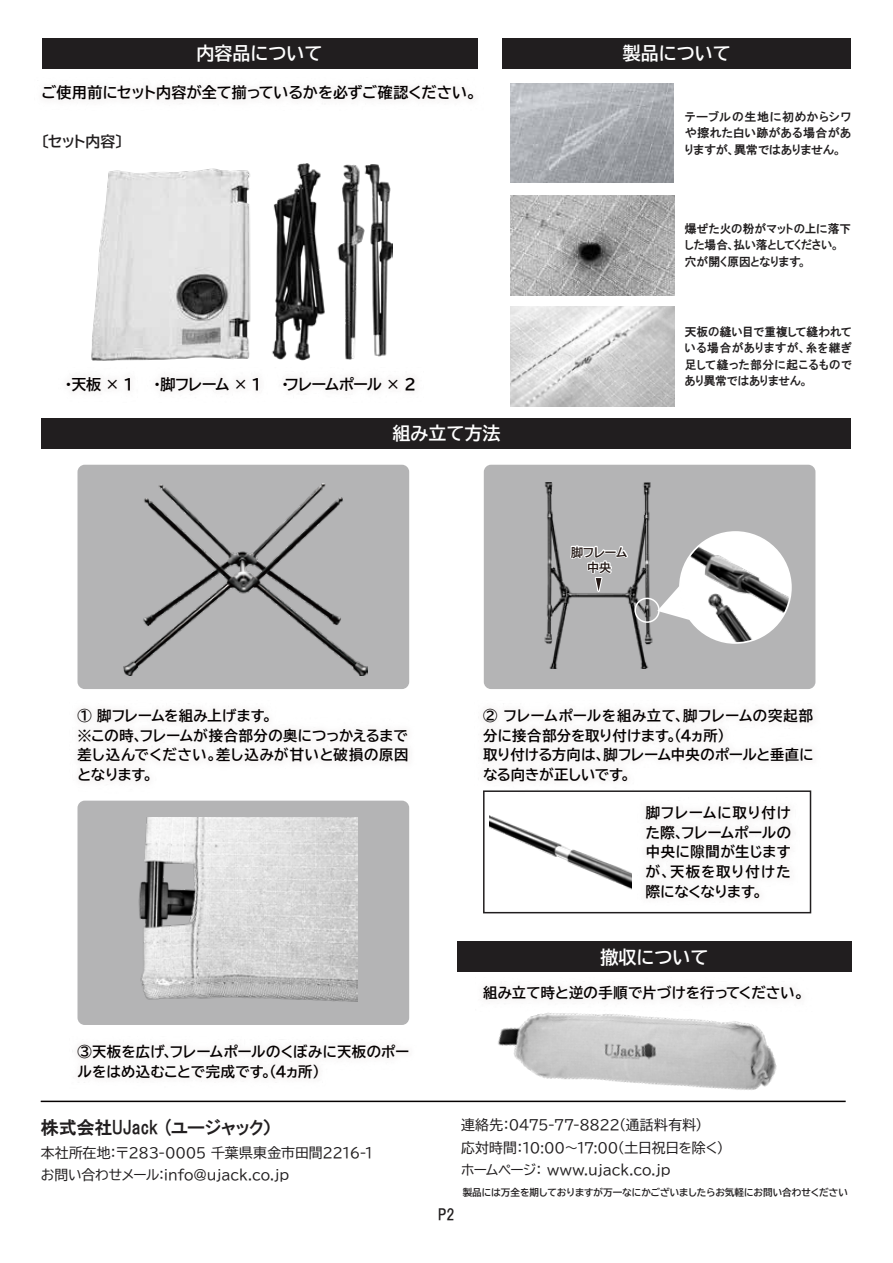
<style>
.page{position:relative;width:893px;height:1263px;background:#fff}
.page>*{position:absolute;margin:0;border:0;box-sizing:border-box;transform-origin:0 0}
.t1{font:18px "BIZ UD Gothic Bold";color:#fff}
.t2{font:18px "HGP Gothic E";letter-spacing:-.01em;color:#211e1f}
.t3{font:15px "BIZ UDP Gothic Bold";color:#040000}
.t4{font:15px "BIZ UDP Gothic Bold";letter-spacing:-.04em;color:#040000}
.t5{font:15px "HGP Gothic E";color:#211e1f}
.t6{font:14.85px "BIZ UDP Gothic Bold";letter-spacing:-.005em;color:#211e1f}
.t7{font:14.25px/19.6px "BIZ UDP Gothic Bold";letter-spacing:.02em;color:#040000}
.t8{font:13.8px/22.4px "BIZ UDP Gothic";letter-spacing:-.01em;color:#211e1f}
.t9{font:12px/16.5px "HGP Gothic E";letter-spacing:.02em;color:#211e1f;text-align:justify}
.t10{font:12px/15px "BIZ UDP Gothic Bold";color:#231815;text-align:center}
.t11{font:9.6px "BIZ UDP Gothic Bold";color:#211e1f}
</style>
<div class="page">
<div style="left:483px;top:790px;width:328px;height:123px;border:2px solid #211e1f"></div>
<img style="left:489px;top:817px;width:143px;height:73px">
<div style="left:42px;top:38px;width:435px;height:31px;background:#211e1f"></div>
<div style="left:502px;top:38px;width:349px;height:31px;background:#211e1f"></div>
<div style="left:457px;top:941px;width:395px;height:31px;background:#211e1f"></div>
<div style="left:42px;top:418px;width:809px;height:31px;background:#211e1f"></div>
<hr style="left:41px;top:1100px;width:805px;height:2px;background:#040000">
<img style="left:510px;top:84px;width:164px;height:98px">
<img style="left:511px;top:195px;width:163px;height:100px">
<img style="left:511px;top:307px;width:163px;height:100px">
<img style="left:92px;top:163px;width:301px;height:197px">
<div style="left:78px;top:465px;width:331px;height:224px;background:#b4b4b5;border-radius:7px"></div>
<img style="left:124px;top:483px;width:243px;height:192px">
<img style="left:483px;top:742px;width:329px;height:75px">
<div style="left:484px;top:465px;width:331px;height:224px;background:#b4b4b5;border-radius:7px"></div>
<img style="left:544px;top:482px;width:113px;height:186px">
<img style="left:680px;top:532px;width:111px;height:111px;border-radius:55px">
<svg style="left:657px;top:585px;width:33px;height:35px"></svg>
<svg style="left:568px;top:531px;width:62px;height:63px"></svg>
<div style="left:634px;top:598px;width:26px;height:25px;border:1px solid #fff;border-radius:50%"></div>
<div style="left:78px;top:801px;width:331px;height:224px;background:#b4b4b5;border-radius:7px"></div>
<img style="left:138px;top:818px;width:220px;height:184px">
<img style="left:466px;top:1012px;width:336px;height:91px">
<p class="t1" style="left:197px;top:45px;width:127px">内容品について</p>
<p class="t1" style="left:623px;top:45px;width:109px">製品について</p>
<p class="t3" style="left:42px;top:85px;width:436px">ご使用前にセット内容が全て揃っているかを必ずご確認ください。</p>
<p class="t6" style="left:42px;top:134px;width:82px">〔セット内容〕</p>
<p class="t4" style="left:65px;top:376px;width:353px">・天板 × 1　　・脚フレーム × 1　　・フレームポール × 2</p>
<p class="t1" style="left:392px;top:424px;width:109px">組み立て方法</p>
<p class="t9" style="left:685px;top:108px;width:168px">テーブルの生地に初めからシワや擦れた白い跡がある場合がありますが、異常ではありません。</p>
<p class="t9" style="left:685px;top:220px;width:168px;text-align:left">爆ぜた火の粉がマットの上に落下した場合、払い落としてください。穴が開く原因となります。</p>
<p class="t9" style="left:685px;top:323px;width:169px">天板の縫い目で重複して縫われている場合がありますが、糸を継ぎ足して縫った部分に起こるものであり異常ではありません。</p>
<p class="t10" style="left:571px;top:544px;width:58px">脚フレーム中央</p>
<p class="t7" style="left:78px;top:706px;width:332px">① 脚フレームを組み上げます。<br>※この時、フレームが接合部分の奥につっかえるまで差し込んでください。差し込みが甘いと破損の原因となります。</p>
<p class="t7" style="left:483px;top:706px;width:332px">② フレームポールを組み立て、脚フレームの突起部分に接合部分を取り付けます。（4ヵ所）<br>取り付ける方向は、脚フレーム中央のポールと垂直になる向きが正しいです。</p>
<p class="t7" style="left:646px;top:803px;width:147px;text-align:justify">脚フレームに取り付けた際、フレームポールの中央に隙間が生じますが、天板を取り付けた際になくなります。</p>
<p class="t1" style="left:600px;top:948px;width:109px">撤収について</p>
<p class="t7" style="left:78px;top:1042px;width:333px">③天板を広げ、フレームポールのくぼみに天板のポールをはめ込むことで完成です。（4ヵ所）</p>
<p class="t2" style="left:41px;top:1118px;width:232px">株式会社UJack (ユージャック）</p>
<p class="t8" style="left:41px;top:1141px;width:334px">本社所在地：〒283-0005 千葉県東金市田間2216-1お問い合わせメール：info@ujack.co.jp</p>
<p class="t7" style="left:483px;top:983px;width:322px">組み立て時と逆の手順で片づけを行ってください。</p>
<p class="t8" style="left:461px;top:1114px;width:264px">連絡先：0475-77-8822（通話料有料）<br>応対時間：10:00～17:00(土日祝日を除く)ホームページ： www.ujack.co.jp</p>
<p class="t5" style="left:438px;top:1207px;width:18px">P2</p>
<p class="t11" style="left:463px;top:1188px;width:387px">製品には万全を期しておりますが万一なにかございましたらお気軽にお問い合わせください</p>
</div>
